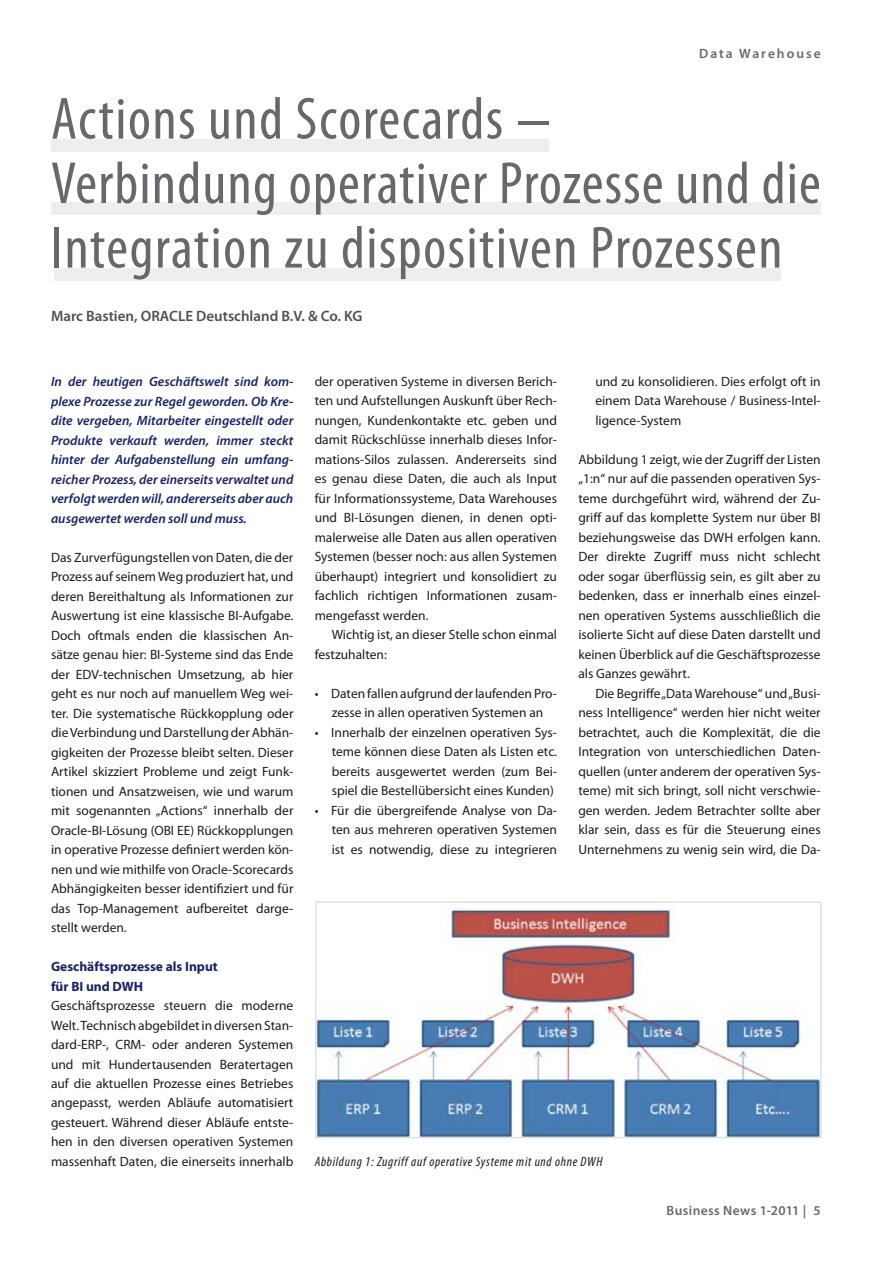
<style>
.page{position:relative;width:893px;height:1263px;background:#fff}
.page>*{position:absolute;margin:0;border:0;box-sizing:border-box;transform-origin:0 0}
.t1{font:condensed 60px/64.5px "Myriad Pro";letter-spacing:.02em;color:#68676c}
.t2{font:600 15px "Myriad Pro";color:#504f53}
.t3{font:13.5px/19.5px "Myriad Pro";color:#1b1c20;text-align:justify}
.t4{font:italic 600 13.5px/19.5px "Myriad Pro";color:#192269;text-align:justify}
.t5{font:italic condensed 13.5px "Myriad Pro";letter-spacing:.05em;color:#1b1c20}
.t6{font:700 13.5px/19.5px "Myriad Pro";color:#192269}
.t7{font:600 13.5px "Myriad Pro";letter-spacing:.035em;color:#68676c}
.t8{font:600 13.5px "Myriad Pro";letter-spacing:.15em;color:#68676c}
</style>
<div class="page">
<div style="left:51px;top:139px;width:498px;height:12px;background:#edeeef"></div>
<div style="left:51px;top:202px;width:770px;height:13px;background:#edeeef"></div>
<div style="left:54px;top:268px;width:726px;height:13px;background:#edeeef"></div>
<img style="left:318px;top:909px;width:501px;height:226px">
<div style="left:315px;top:901px;width:507px;height:237px;border:2px solid #dfe1e2"></div>
<p class="t8" style="left:699px;top:45px;width:123px">Data Warehouse</p>
<h1 class="t1" style="left:51px;top:86px;width:771px">Actions und Scorecards −<br>Verbindung operativer Prozesse und die<br>Integration zu dispositiven Prozessen</h1>
<p class="t2" style="left:51px;top:306px;width:313px">Marc Bastien, ORACLE Deutschland B.V. &amp; Co. KG</p>
<p class="t4" style="left:51px;top:371px;width:244px">In der heutigen Geschäftswelt sind kom&shy;plexe Prozesse zur Regel geworden. Ob Kre&shy;dite vergeben, Mitarbeiter eingestellt oder Produkte verkauft werden, immer steckt hinter der Aufgabenstellung ein umfang&shy;reicher Prozess, der einerseits verwaltet und verfolgt werden will, andererseits aber auch ausgewertet werden soll und muss.</p>
<p class="t3" style="left:51px;top:547px;width:244px">Das Zurverfügungstellen von Daten, die der Prozess auf seinem Weg produziert hat, und deren Bereithaltung als Informationen zur Auswertung ist eine klassische BI-Aufgabe.<br>Doch oftmals enden die klassischen An&shy;sätze genau hier: BI-Systeme sind das Ende der EDV-technischen Umsetzung, ab hier geht es nur noch auf manuellem Weg wei&shy;ter. Die systematische Rückkopplung oder die Verbindung und Darstellung der Abhän&shy;gigkeiten der Prozesse bleibt selten. Dieser Artikel skizziert Probleme und zeigt Funk&shy;tionen und Ansatzweisen, wie und warum mit sogenannten „Actions“ innerhalb der Oracle-BI-Lösung (OBI EE) Rückkopplungen in operative Prozesse definiert werden kön&shy;nen und wie mithilfe von Oracle-Scorecards Abhängigkeiten besser identifiziert und für das Top-Management aufbereitet darge&shy;stellt werden.</p>
<p class="t6" style="left:51px;top:956px;width:168px">Geschäftsprozesse als Input für BI und DWH</p>
<p class="t3" style="left:51px;top:995px;width:244px">Geschäftsprozesse steuern die moderne Welt. Technisch abgebildet in diversen Stan&shy;dard-ERP-, CRM- oder anderen Systemen und mit Hundertausenden Beratertagen auf die aktuellen Prozesse eines Betriebes angepasst, werden Abläufe automatisiert gesteuert. Während dieser Abläufe entste&shy;hen in den diversen operativen Systemen massenhaft Daten, die einerseits innerhalb</p>
<p class="t3" style="left:315px;top:371px;width:244px">der operativen Systeme in diversen Berich&shy;ten und Aufstellungen Auskunft über Rech&shy;nungen, Kundenkontakte etc. geben und damit Rückschlüsse innerhalb dieses Infor&shy;mations-Silos zulassen. Andererseits sind es genau diese Daten, die auch als Input für Informationssysteme, Data Warehouses und BI-Lösungen dienen, in denen opti&shy;malerweise alle Daten aus allen operativen Systemen (besser noch: aus allen Systemen überhaupt) integriert und konsolidiert zu fachlich richtigen Informationen zusam&shy;mengefasst werden.</p>
<p class="t3" style="left:315px;top:625px;width:244px;text-indent:17px">Wichtig ist, an dieser Stelle schon einmal festzuhalten:</p>
<p class="t3" style="left:315px;top:683px;width:244px;text-align:center">• Daten fallen aufgrund der laufenden Pro&shy;zesse in allen operativen Systemen an</p>
<p class="t3" style="left:332px;top:722px;width:227px;text-indent:-17px">• Innerhalb der einzelnen operativen Sys&shy;teme können diese Daten als Listen etc. bereits ausgewertet werden (zum Bei&shy;spiel die Bestellübersicht eines Kunden)</p>
<p class="t3" style="left:332px;top:800px;width:227px;text-indent:-17px">• Für die übergreifende Analyse von Da&shy;ten aus mehreren operativen Systemen ist es notwendig, diese zu integrieren</p>
<p class="t3" style="left:595px;top:371px;width:227px">und zu konsolidieren. Dies erfolgt oft in einem Data Warehouse / Business-Intel&shy;ligence-System</p>
<p class="t3" style="left:578px;top:449px;width:244px">Abbildung 1 zeigt, wie der Zugriff der Listen „1:n“ nur auf die passenden operativen Sys&shy;teme durchgeführt wird, während der Zu&shy;griff auf das komplette System nur über BI beziehungsweise das DWH erfolgen kann.<br>Der direkte Zugriff muss nicht schlecht oder sogar überflüssig sein, es gilt aber zu bedenken, dass er innerhalb eines einzel&shy;nen operativen Systems ausschließlich die isolierte Sicht auf diese Daten darstellt und keinen Überblick auf die Geschäftsprozesse als Ganzes gewährt.</p>
<p class="t3" style="left:578px;top:683px;width:244px;text-indent:17px">Die Begriffe „Data Warehouse“ und „Busi&shy;ness Intelligence“ werden hier nicht weiter betrachtet, auch die Komplexität, die die Integration von unterschiedlichen Daten&shy;quellen (unter anderem der operativen Sys&shy;teme) mit sich bringt, soll nicht verschwie&shy;gen werden. Jedem Betrachter sollte aber klar sein, dass es für die Steuerung eines Unternehmens zu wenig sein wird, die Da-</p>
<p class="t5" style="left:315px;top:1153px;width:289px">Abbildung 1: Zugriff auf operative Systeme mit und ohne DWH</p>
<p class="t7" style="left:666px;top:1202px;width:156px">Business News 1-2011 | 5</p>
</div>
